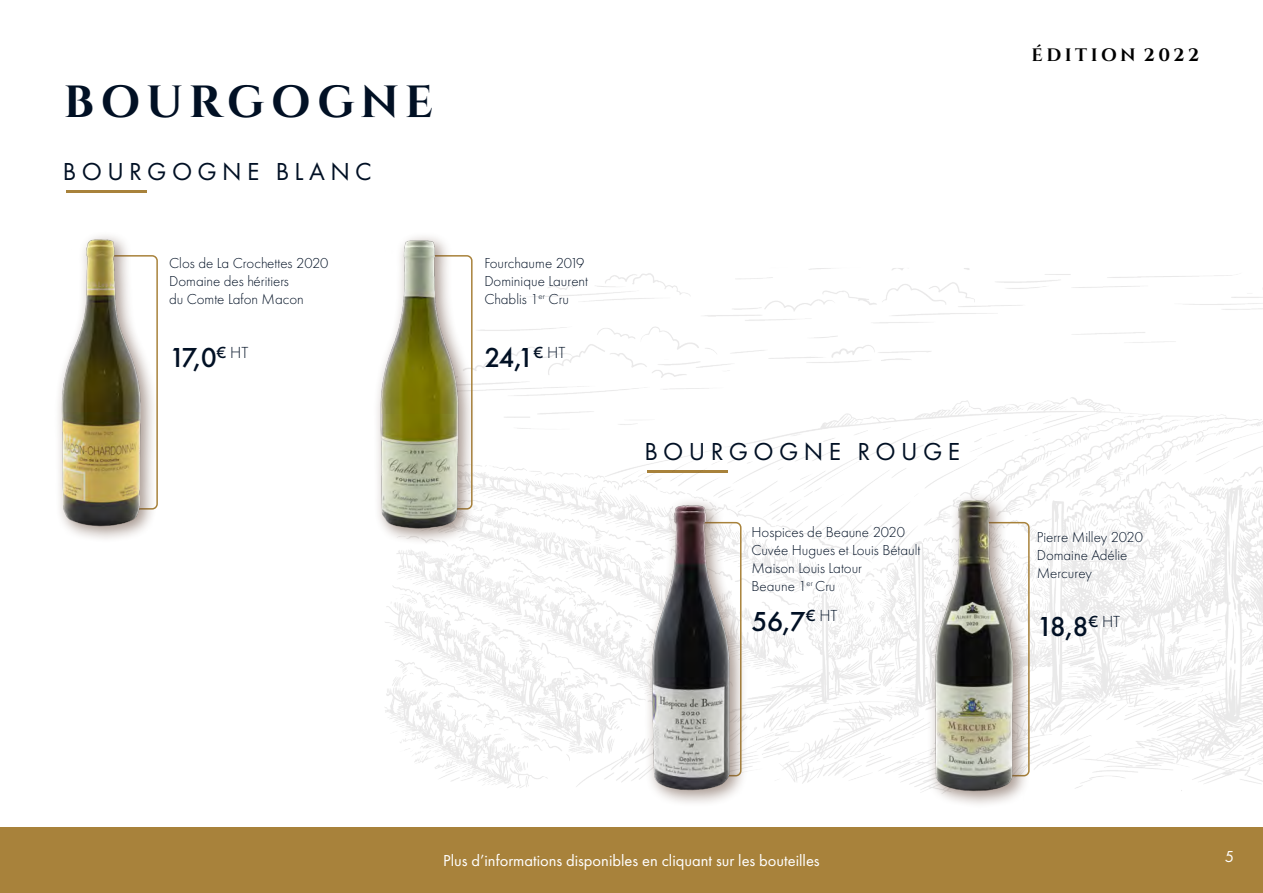
<style>
.page{position:relative;width:1263px;height:893px;background:#fff}
.page>*{position:absolute;margin:0;border:0;box-sizing:border-box;transform-origin:0 0}
.t1{font:700 45px "Cinzel";letter-spacing:.125em;color:#011024}
.t2{font:500 28.5px "Futura PT";letter-spacing:-.09em;color:#011024}
.t3{font:25.5px "Futura PT";letter-spacing:.21em;color:#011024}
.t4{font:700 18px "Cinzel";letter-spacing:.195em;color:#000}
.t5{font:16.5px "Futura PT";color:#fff}
.t6{font:300 15px/18px "Futura PT";color:#011024}
</style>
<div class="page">
<div style="left:0;top:827px;width:1263px;height:66px;background:#a8823b"></div>
<hr style="left:66px;top:191px;width:80px;height:2px;background:#a8823b">
<img style="left:385px;top:268px;width:878px;height:523px">
<div style="left:53px;top:231px;width:105px;height:313px;background:#5e4233;opacity:.54"></div>
<img style="left:53px;top:231px;width:105px;height:305px">
<img style="left:624px;top:493px;width:134px;height:309px">
<div style="left:372px;top:231px;width:104px;height:314px;background:#5e4233;opacity:.54"></div>
<img style="left:372px;top:231px;width:114px;height:306px">
<div style="left:926px;top:491px;width:105px;height:318px;background:#5e4233;opacity:.54"></div>
<img style="left:909px;top:492px;width:132px;height:308px">
<h1 class="t1" style="left:64px;top:75px;width:371px">BOURGOGNE</h1>
<h3 class="t3" style="left:63px;top:156px;width:310px">BOURGOGNE BLANC</h3>
<p class="t6" style="left:169px;top:254px;width:161px">Clos de La Crochettes 2020<br>Domaine des héritiers<br>du Comte Lafon Macon</p>
<h2 class="t2" style="left:169px;top:341px;width:81px">17,0<sup>€</sup> <sup>HT</sup></h2>
<p class="t6" style="left:484px;top:254px;width:105px">Fourchaume 2019<br>Dominique Laurent<br>Chablis 1<sup>er</sup> Cru</p>
<h2 class="t2" style="left:484px;top:341px;width:83px">24,1<sup>€</sup> <sup>HT</sup></h2>
<h3 class="t3" style="left:644px;top:436px;width:317px">BOURGOGNE ROUGE</h3>
<p class="t6" style="left:751px;top:523px;width:171px">Hospices de Beaune 2020<br>Cuvée Hugues et Louis Bétault<br>Maison Louis Latour<br>Beaune 1<sup>er</sup> Cru</p>
<h2 class="t2" style="left:751px;top:604px;width:88px">56,7<sup>€</sup> <sup>HT</sup></h2>
<p class="t4" style="left:1032px;top:44px;width:169px">ÉDITION 2022</p>
<p class="t6" style="left:1037px;top:528px;width:108px">Pierre Milley 2020<br>Domaine Adélie<br>Mercurey</p>
<h2 class="t2" style="left:1037px;top:609px;width:85px">18,8<sup>€</sup> <sup>HT</sup></h2>
<p class="t5" style="left:443px;top:851px;width:378px">Plus d’informations disponibles en cliquant sur les bouteilles</p>
<p class="t5" style="left:1225px;top:847px;width:11px">5</p>
</div>
